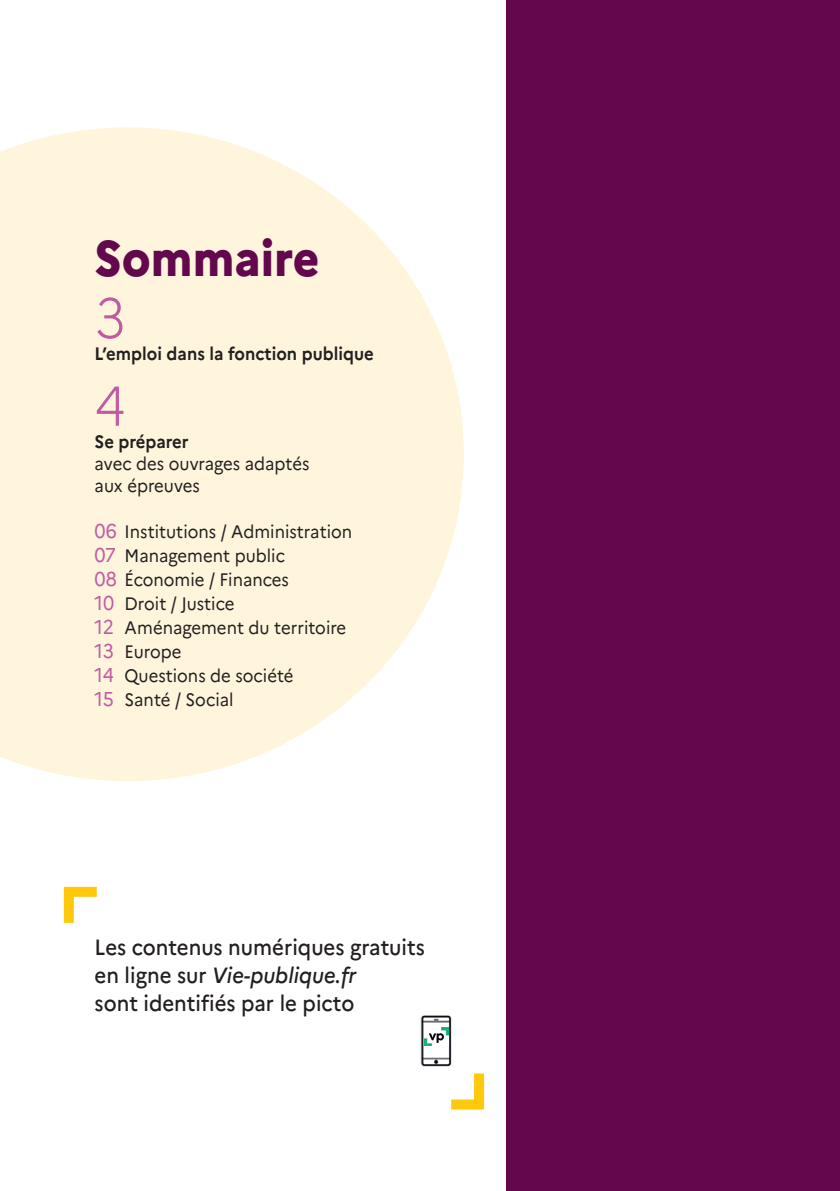
<style>
.page{position:relative;width:840px;height:1191px;background:#fff}
.page>*{position:absolute;margin:0;border:0;box-sizing:border-box;transform-origin:0 0}
.t1{font:300 56px "Marianne";color:#c25aa2;scale:.93 1}
.t2{font:800 50px "Marianne";color:#63084d;scale:.93 1}
.t3{font:500 22px/28px "Marianne";color:#231f20;scale:.93 1}
.t4{font:18px/24px "Marianne";color:#231f20;scale:.93 1}
.t5{font:700 18px "Marianne";color:#231f20;scale:.93 1}
.s1{font-size:20px;color:#c25aa2}
.s2{font-style:italic}
</style>
<div class="page">
<div style="left:505px;top:0;width:334px;height:1191px;background:#63084d"></div>
<svg style="left:63px;top:886px;width:34px;height:37px"></svg>
<svg style="left:451px;top:1073px;width:34px;height:37px"></svg>
<img style="left:420px;top:1015px;width:32px;height:52px">
<img style="left:424px;top:1027px;width:24px;height:18px">
<svg style="left:0;top:127px;width:463px;height:654px;fill:#fef5dc"></svg>
<h2 class="t2" style="left:94px;top:227px;width:243px">Sommaire</h2>
<h1 class="t1" style="left:94px;top:284px;width:35px">3</h1>
<p class="t5" style="left:94px;top:342px;width:301px">L’emploi dans la fonction publique</p>
<h1 class="t1" style="left:94px;top:372px;width:35px">4</h1>
<p class="t5" style="left:94px;top:430px;width:103px">Se préparer</p>
<p class="t4" style="left:94px;top:452px;width:232px;line-height:22px">avec des ouvrages adaptés aux épreuves</p>
<p class="t4" style="left:94px;top:519px;width:278px"><span class="s1">06</span> Institutions / Administration<br><span class="s1">07</span> Management public<br><span class="s1">08</span> Économie / Finances<br><span class="s1">10</span> Droit / Justice<br><span class="s1">12</span> Aménagement du territoire<br><span class="s1">13</span> Europe<br><span class="s1">14</span> Questions de société<br><span class="s1">15</span> Santé / Social</p>
<p class="t3" style="left:95px;top:933px;width:356px">Les contenus numériques gratuits en ligne sur <span class="s2">Vie-publique.fr<br></span>sont identifiés par le picto</p>
</div>
